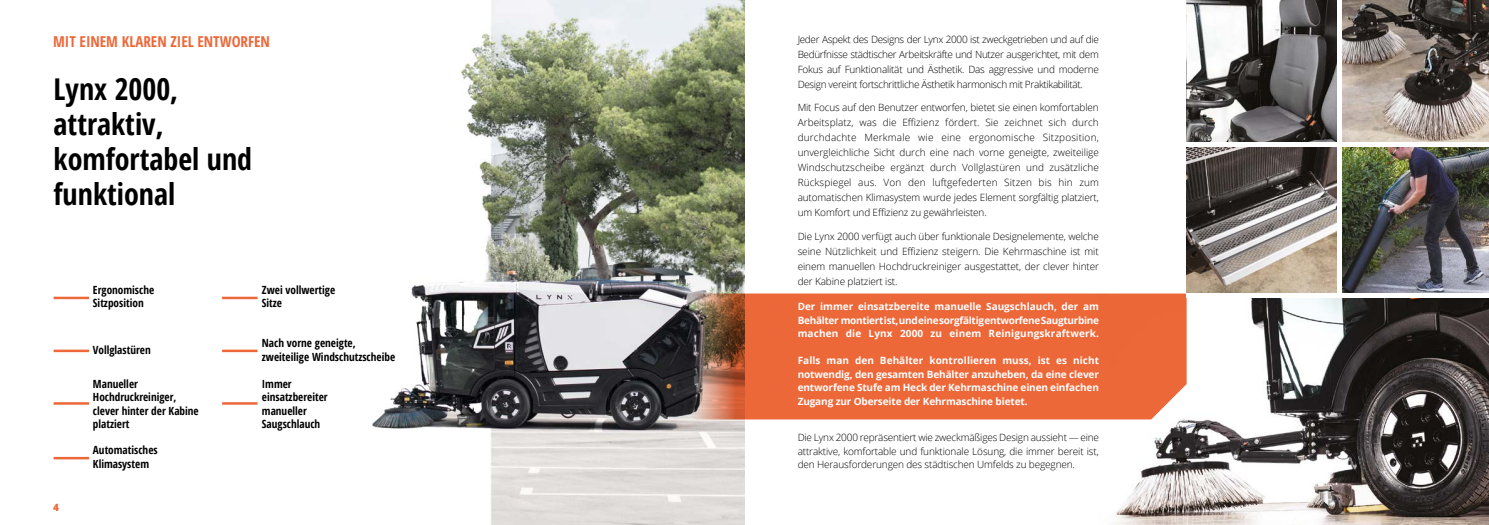
<style>
.page{position:relative;width:1489px;height:525px;background:#fff}
.page>*{position:absolute;margin:0;border:0;box-sizing:border-box;transform-origin:0 0}
.t1{font:700 condensed 30px/35px "Open Sans";color:#000}
.t2{font:700 condensed 15px "Open Sans";color:#ed6839}
.t3{font:700 condensed 11.25px/13.5px "Open Sans";color:#000}
.t4{font:300 10px/15px "Open Sans";letter-spacing:-.015em;color:#000;text-align:justify}
.t5{font:700 10px/13.5px "Open Sans";letter-spacing:-.01em;color:#fff;text-align:justify}
.t6{font:800 10px "Open Sans";color:#ed6839}
</style>
<div class="page">
<img style="left:1186px;top:0;width:302px;height:293px">
<img style="left:1097px;top:298px;width:391px;height:226px">
<img style="left:372px;top:0;width:372px;height:524px">
<hr style="left:54px;top:296px;width:35px;height:3px;background:#ed6839">
<hr style="left:222px;top:296px;width:35px;height:3px;background:#ed6839">
<hr style="left:54px;top:349px;width:35px;height:3px;background:#ed6839">
<hr style="left:222px;top:349px;width:35px;height:3px;background:#ed6839">
<hr style="left:54px;top:402px;width:35px;height:2px;background:#ed6839">
<hr style="left:222px;top:402px;width:35px;height:2px;background:#ed6839">
<hr style="left:54px;top:456px;width:35px;height:3px;background:#ed6839">
<svg style="left:662px;top:293px;width:524px;height:126px;background:#d9663d"></svg>
<hr style="left:1337px;top:0;width:4px;height:293px;background:#fff">
<hr style="left:1185px;top:142px;width:303px;height:4px;background:#fff">
<h2 class="t2" style="left:53px;top:35px;width:218px">MIT EINEM KLAREN ZIEL ENTWORFEN</h2>
<h1 class="t1" style="left:54px;top:74px;width:200px">Lynx 2000, attraktiv, komfortabel und funktional</h1>
<p class="t6" style="left:53px;top:501px;width:7px">4</p>
<p class="t3" style="left:93px;top:284px;width:63px">Ergonomische<br>Sitzposition</p>
<p class="t3" style="left:93px;top:344px;width:59px">Vollglastüren</p>
<p class="t3" style="left:93px;top:377px;width:107px">Manueller<br>Hochdruckreiniger, clever hinter der Kabine platziert</p>
<p class="t3" style="left:93px;top:444px;width:66px">Automatisches<br>Klimasystem</p>
<p class="t3" style="left:262px;top:284px;width:75px">Zwei vollwertige<br>Sitze</p>
<p class="t3" style="left:262px;top:337px;width:135px">Nach vorne geneigte, zweiteilige Windschutzscheibe</p>
<p class="t3" style="left:262px;top:377px;width:67px">Immer einsatzbereiter manueller<br>Saugschlauch</p>
<p class="t4" style="left:797px;top:33px;width:303px">Jeder Aspekt des Designs der Lynx 2000 ist zweckgetrieben und auf die Bedürfnisse städtischer Arbeitskräfte und Nutzer ausgerichtet, mit dem Fokus auf Funktionalität und Ästhetik. Das aggressive und moderne Design vereint fortschrittliche Ästhetik harmonisch mit Praktikabilität.</p>
<p class="t4" style="left:797px;top:101px;width:303px">Mit Focus auf den Benutzer entworfen, bietet sie einen komfortablen Arbeitsplatz, was die Effizienz fördert. Sie zeichnet sich durch durchdachte Merkmale wie eine ergonomische Sitzposition, unvergleichliche Sicht durch eine nach vorne geneigte, zweiteilige Windschutzscheibe ergänzt durch Vollglastüren und zusätzliche Rückspiegel aus. Von den luftgefederten Sitzen bis hin zum automatischen Klimasystem wurde jedes Element sorgfältig platziert, um Komfort und Effizienz zu gewährleisten.</p>
<p class="t4" style="left:797px;top:229px;width:303px">Die Lynx 2000 verfügt auch über funktionale Designelemente, welche seine Nützlichkeit und Effizienz steigern. Die Kehrmaschine ist mit einem manuellen Hochdruckreiniger ausgestattet, der clever hinter der Kabine platziert ist.</p>
<p class="t5" style="left:797px;top:301px;width:303px">Der immer einsatzbereite manuelle Saugschlauch, der am Behälter montiert ist, und eine sorgfältig entworfene Saugturbine machen die Lynx 2000 zu einem Reinigungskraftwerk.</p>
<p class="t5" style="left:797px;top:355px;width:303px">Falls man den Behälter kontrollieren muss, ist es nicht notwendig, den gesamten Behälter anzuheben, da eine clever entworfene Stufe am Heck der Kehrmaschine einen einfachen Zugang zur Oberseite der Kehrmaschine bietet.</p>
<p class="t4" style="left:797px;top:431px;width:303px;line-height:13.5px">Die Lynx 2000 repräsentiert wie zweckmäßiges Design aussieht — eine attraktive, komfortable und funktionale Lösung, die immer bereit ist, den Herausforderungen des städtischen Umfelds zu begegnen.</p>
</div>
